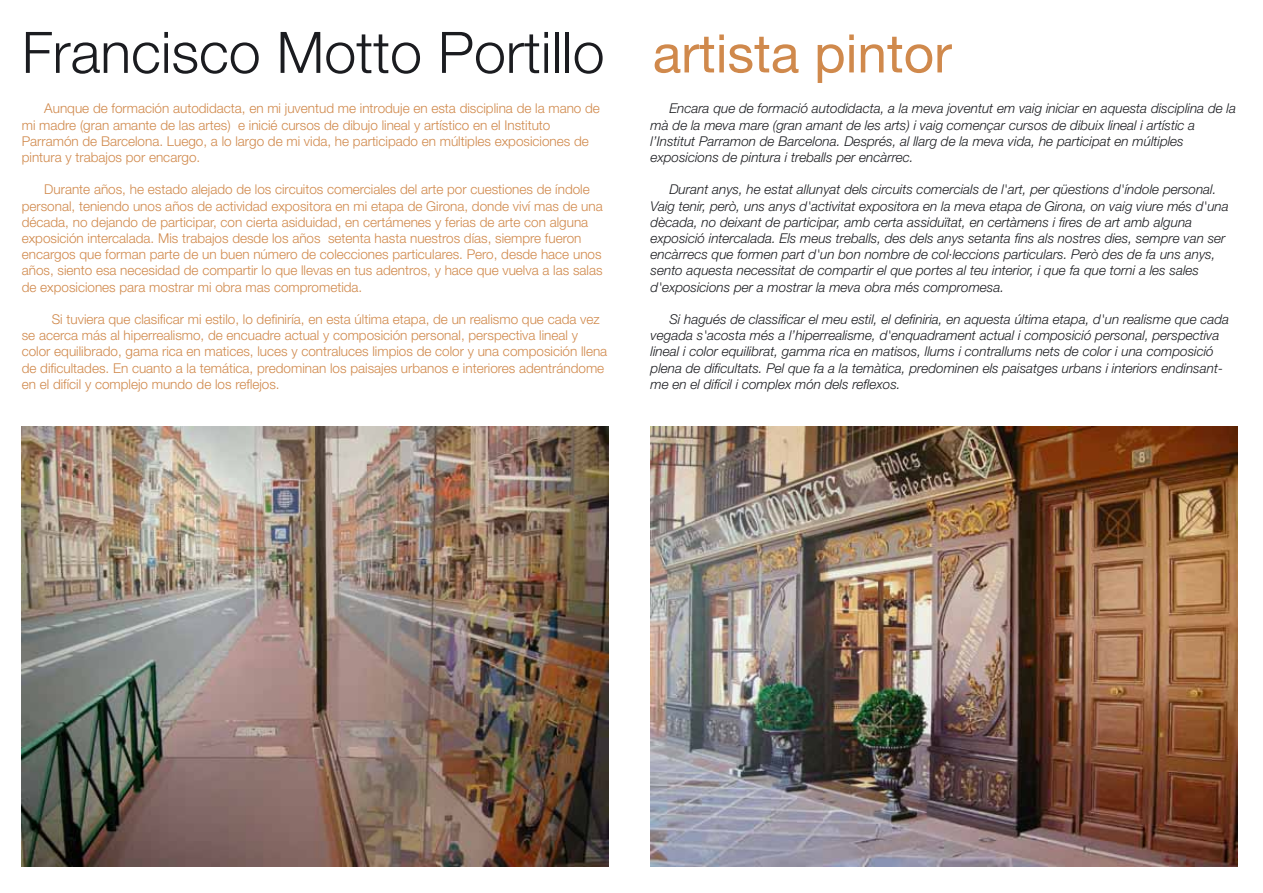
<style>
.page{position:relative;width:1263px;height:893px;background:#fff}
.page>*{position:absolute;margin:0;border:0;box-sizing:border-box;transform-origin:0 0}
.t1{font:300 57.3px "Helvetica Neue LT Std";color:#1b1c20}
.t2{font:italic 300 13.5px/16.2px "Helvetica Neue LT Std";color:#1b1c20}
.t3{font:300 13.5px/16.2px "Helvetica Neue LT Std";color:#d0894c}
.s1{font-family:"Helvetica Neue LT";font-weight:400;font-size:53.1px;color:#d0894c}
</style>
<div class="page">
<img style="left:22px;top:426px;width:587px;height:441px">
<img style="left:650px;top:426px;width:587px;height:441px">
<h1 class="t1" style="left:22px;top:17px;width:932px">Francisco Motto Portillo <span class="s1">artista pintor</span></h1>
<p class="t3" style="left:22px;top:100px;width:580px;text-indent:23px">Aunque de formación autodidacta, en mi juventud me introduje en esta disciplina de la mano de mi madre (gran amante de las artes) e inicié cursos de dibujo lineal y artístico en el Instituto Parramón de Barcelona. Luego, a lo largo de mi vida, he participado en múltiples exposiciones de pintura y trabajos por encargo.</p>
<p class="t3" style="left:22px;top:181px;width:582px;text-indent:23px">Durante años, he estado alejado de los circuitos comerciales del arte por cuestiones de índole personal, teniendo unos años de actividad expositora en mi etapa de Girona, donde viví mas de una década, no dejando de participar, con cierta asiduidad, en certámenes y ferias de arte con alguna exposición intercalada. Mis trabajos desde los años setenta hasta nuestros días, siempre fueron encargos que forman parte de un buen número de colecciones particulares. Pero, desde hace unos años, siento esa necesidad de compartir lo que llevas en tus adentros, y hace que vuelva a las salas de exposiciones para mostrar mi obra mas comprometida.</p>
<p class="t3" style="left:22px;top:311px;width:587px;text-indent:30px">Si tuviera que clasificar mi estilo, lo definiría, en esta última etapa, de un realismo que cada vez se acerca más al hiperrealismo, de encuadre actual y composición personal, perspectiva lineal y color equilibrado, gama rica en matices, luces y contraluces limpios de color y una composición llena de dificultades. En cuanto a la temática, predominan los paisajes urbanos e interiores adentrándome en el difícil y complejo mundo de los reflejos.</p>
<p class="t2" style="left:650px;top:100px;width:587px;text-indent:19px">Encara que de formació autodidacta, a la meva joventut em vaig iniciar en aquesta disciplina de la mà de la meva mare (gran amant de les arts) i vaig començar cursos de dibuix lineal i artístic a l’Institut Parramon de Barcelona. Després, al llarg de la meva vida, he participat en múltiples exposicions de pintura i treballs per encàrrec.</p>
<p class="t2" style="left:650px;top:181px;width:580px;text-indent:19px">Durant anys, he estat allunyat dels circuits comercials de l'art, per qüestions d'índole personal.<br>Vaig tenir, però, uns anys d'activitat expositora en la meva etapa de Girona, on vaig viure més d'una dècada, no deixant de participar, amb certa assiduïtat, en certàmens i fires de art amb alguna exposició intercalada. Els meus treballs, des dels anys setanta fins als nostres dies, sempre van ser encàrrecs que formen part d'un bon nombre de col·leccions particulars. Però des de fa uns anys, sento aquesta necessitat de compartir el que portes al teu interior, i que fa que torni a les sales d'exposicions per a mostrar la meva obra més compromesa.</p>
<p class="t2" style="left:650px;top:311px;width:580px;text-indent:19px">Si hagués de classificar el meu estil, el definiria, en aquesta última etapa, d'un realisme que cada vegada s'acosta més a l’hiperrealisme, d'enquadrament actual i composició personal, perspectiva lineal i color equilibrat, gamma rica en matisos, llums i contrallums nets de color i una composició plena de dificultats. Pel que fa a la temàtica, predominen els paisatges urbans i interiors endinsant&shy;me en el difícil i complex món dels reflexos.</p>
</div>
